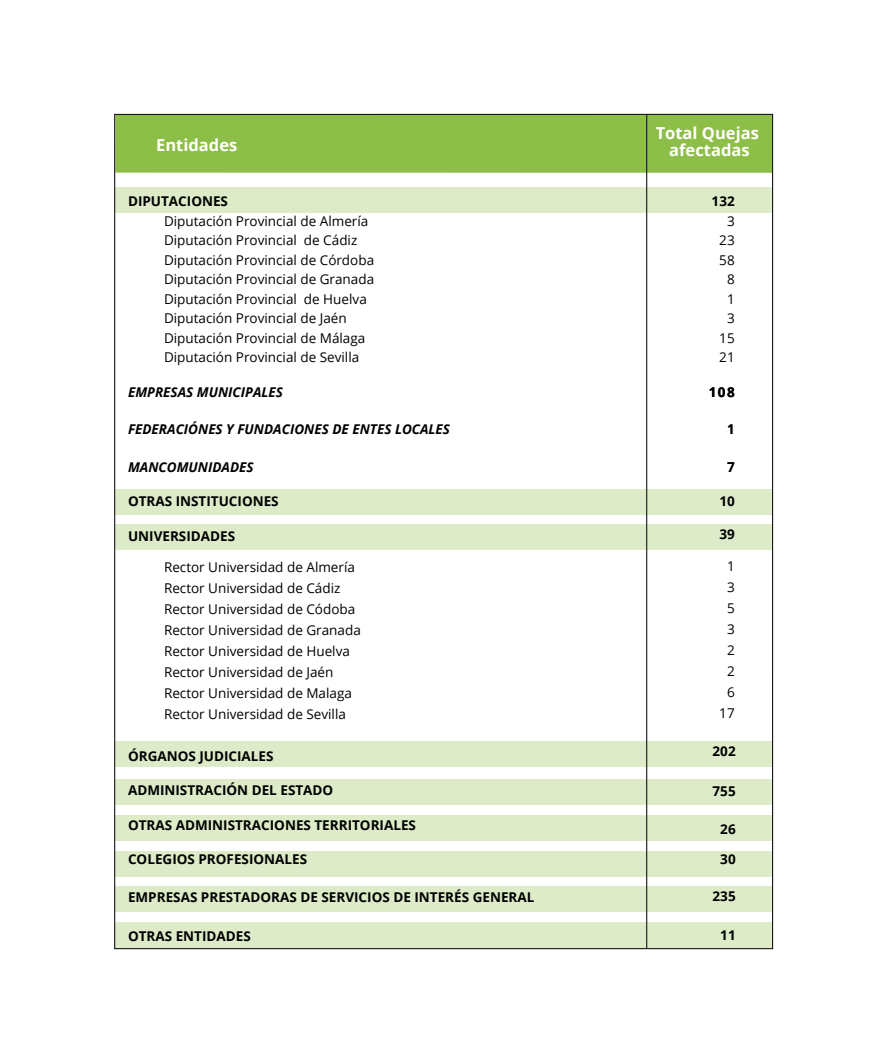
<style>
.page{position:relative;width:893px;height:1063px;background:#fff}
.page>*{position:absolute;margin:0;border:0;box-sizing:border-box;transform-origin:0 0}
.t1{font:700 16.5px/16.5px "Open Sans";color:#fff;text-align:center}
.t2{font:13.5px/21px "Open Sans";color:#000}
.t3{font:700 13.5px "Open Sans";color:#000}
.t4{font:italic 700 13.5px "Open Sans";color:#000}
</style>
<div class="page">
<div style="left:115px;top:187px;width:657px;height:26px;background:#ddebc8"></div>
<div style="left:115px;top:489px;width:657px;height:26px;background:#ddebc8"></div>
<div style="left:115px;top:524px;width:657px;height:26px;background:#ddebc8"></div>
<div style="left:115px;top:741px;width:657px;height:26px;background:#ddebc8"></div>
<div style="left:115px;top:779px;width:657px;height:26px;background:#ddebc8"></div>
<div style="left:115px;top:815px;width:657px;height:26px;background:#ddebc8"></div>
<div style="left:115px;top:851px;width:657px;height:26px;background:#ddebc8"></div>
<div style="left:115px;top:886px;width:657px;height:26px;background:#ddebc8"></div>
<div style="left:115px;top:922px;width:657px;height:26px;background:#ddebc8"></div>
<div style="left:115px;top:115px;width:658px;height:58px;background:#8dbe48"></div>
<hr style="left:646px;top:114px;width:1px;height:835px;background:#1a171b">
<p class="t1" style="left:156px;top:136px;width:83px">Entidades</p>
<p class="t3" style="left:128px;top:192px;width:102px">DIPUTACIONES</p>
<p class="t1" style="left:656px;top:125px;width:105px">Total Quejas afectadas</p>
<p class="t3" style="left:712px;top:192px;width:25px">132</p>
<p class="t2" style="left:164px;top:210px;width:206px">Diputación Provincial de Almería</p>
<p class="t2" style="left:727px;top:210px;width:9px">3</p>
<p class="t2" style="left:164px;top:229px;width:195px">Diputación Provincial de Cádiz</p>
<p class="t2" style="left:719px;top:229px;width:17px">23</p>
<p class="t2" style="left:164px;top:249px;width:212px">Diputación Provincial de Córdoba</p>
<p class="t2" style="left:719px;top:249px;width:17px">58</p>
<p class="t2" style="left:164px;top:268px;width:212px">Diputación Provincial de Granada</p>
<p class="t2" style="left:727px;top:268px;width:9px">8</p>
<p class="t2" style="left:164px;top:288px;width:204px">Diputación Provincial de Huelva</p>
<p class="t2" style="left:727px;top:288px;width:9px">1</p>
<p class="t2" style="left:164px;top:307px;width:184px">Diputación Provincial de Jaén</p>
<p class="t2" style="left:727px;top:307px;width:9px">3</p>
<p class="t2" style="left:164px;top:327px;width:203px">Diputación Provincial de Málaga</p>
<p class="t2" style="left:719px;top:327px;width:17px">15</p>
<p class="t2" style="left:164px;top:346px;width:197px">Diputación Provincial de Sevilla</p>
<p class="t2" style="left:719px;top:346px;width:17px">21</p>
<p class="t3" style="left:709px;top:382px;width:27px">108</p>
<p class="t4" style="left:128px;top:382px;width:156px">EMPRESAS MUNICIPALES</p>
<p class="t4" style="left:128px;top:420px;width:324px">FEDERACIÓNES Y FUNDACIONES DE ENTES LOCALES</p>
<p class="t4" style="left:128px;top:457px;width:127px">MANCOMUNIDADES</p>
<p class="t3" style="left:128px;top:492px;width:152px">OTRAS INSTITUCIONES</p>
<p class="t2" style="left:727px;top:418px;width:9px">1</p>
<p class="t2" style="left:727px;top:456px;width:9px">7</p>
<p class="t3" style="left:719px;top:491px;width:17px">10</p>
<p class="t3" style="left:128px;top:526px;width:109px">UNIVERSIDADES</p>
<p class="t3" style="left:719px;top:524px;width:17px">39</p>
<p class="t2" style="left:164px;top:556px;width:198px">Rector Universidad de Almería<br>Rector Universidad de Cádiz<br>Rector Universidad de Códoba<br>Rector Universidad de Granada<br>Rector Universidad de Huelva<br>Rector Universidad de Jaén<br>Rector Universidad de Malaga<br>Rector Universidad de Sevilla</p>
<p class="t2" style="left:719px;top:555px;width:17px;text-align:center">1<br>3<br>5<br>3<br>2<br>2<br>6<br>17</p>
<p class="t3" style="left:128px;top:746px;width:147px">ÓRGANOS JUDICIALES</p>
<p class="t3" style="left:128px;top:781px;width:207px">ADMINISTRACIÓN DEL ESTADO</p>
<p class="t3" style="left:128px;top:815px;width:290px">OTRAS ADMINISTRACIONES TERRITORIALES</p>
<p class="t3" style="left:128px;top:850px;width:181px">COLEGIOS PROFESIONALES</p>
<p class="t3" style="left:128px;top:887px;width:408px">EMPRESAS PRESTADORAS DE SERVICIOS DE INTERÉS GENERAL</p>
<p class="t3" style="left:128px;top:926px;width:124px">OTRAS ENTIDADES</p>
<p class="t3" style="left:713px;top:742px;width:25px">202</p>
<p class="t3" style="left:713px;top:782px;width:25px">755</p>
<p class="t3" style="left:720px;top:819px;width:17px">26</p>
<p class="t3" style="left:720px;top:850px;width:17px">30</p>
<p class="t3" style="left:713px;top:886px;width:25px">235</p>
<p class="t3" style="left:720px;top:926px;width:17px">11</p>
</div>
